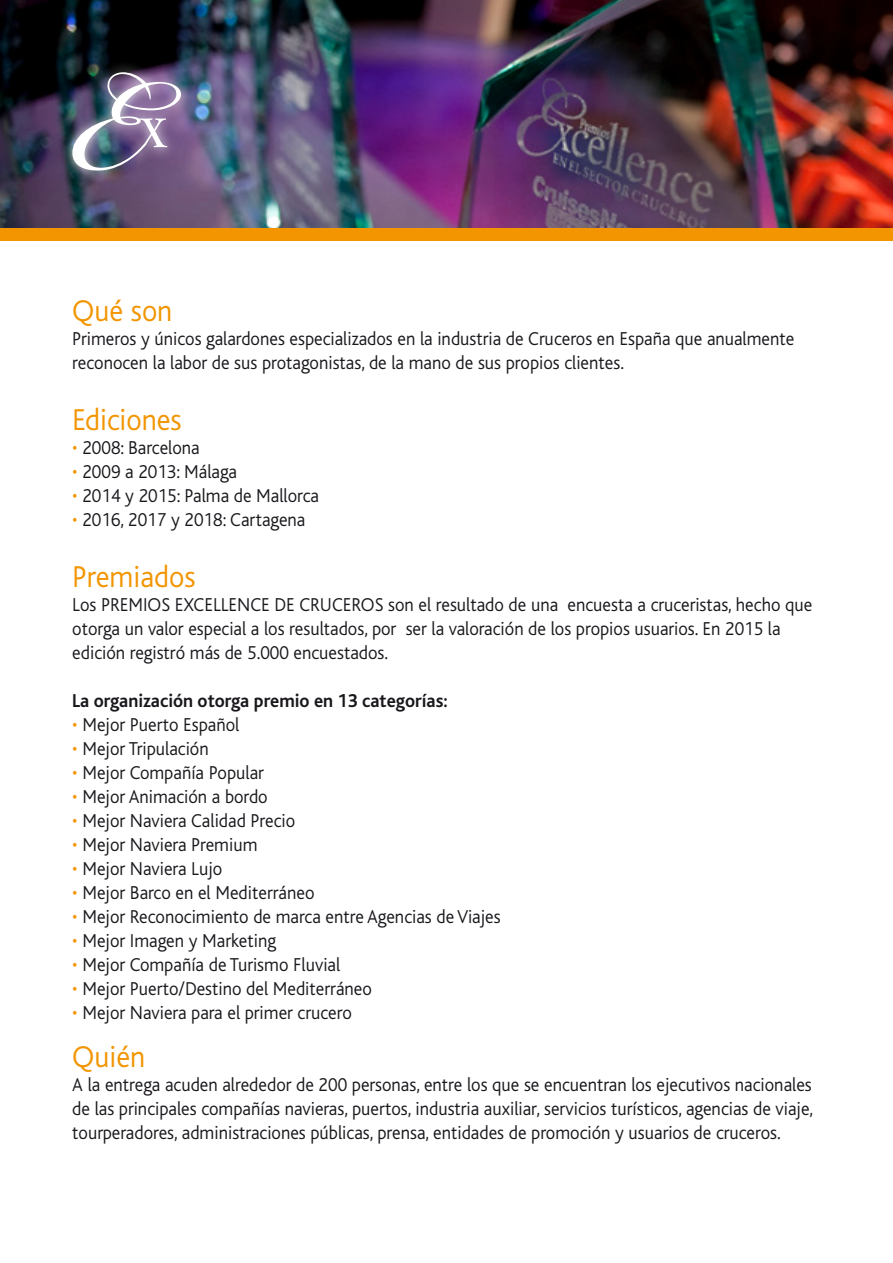
<style>
.page{position:relative;width:893px;height:1263px;background:#fff}
.page>*{position:absolute;margin:0;border:0;box-sizing:border-box;transform-origin:0 0}
.t1{font:300 31.5px "Bliss";color:#f29500;scale:.95 1}
.t2{font:300 19.5px/24px "Bliss";color:#1a171c;scale:.95 1}
.t3{font:700 19.5px "Bliss";color:#1a171c;scale:.95 1}
.s1{color:#f29500}
</style>
<div class="page">
<img style="left:0;top:0;width:893px;height:228px">
<div style="left:0;top:228px;width:893px;height:13px;background:#f29500"></div>
<img style="left:61px;top:61px;width:131px;height:121px">
<img style="left:72px;top:72px;width:109px;height:99px">
<h1 class="t1" style="left:72px;top:294px;width:107px">Qué son</h1>
<p class="t2" style="left:72px;top:327px;width:762px">Primeros y únicos galardones especializados en la industria de Cruceros en España que anualmente reconocen la labor de sus protagonistas, de la mano de sus propios clientes.</p>
<h1 class="t1" style="left:72px;top:403px;width:117px">Ediciones</h1>
<p class="t2" style="left:72px;top:436px;width:136px"><span class="s1">•</span> 2008: Barcelona</p>
<p class="t2" style="left:72px;top:460px;width:175px"><span class="s1">•</span> 2009 a 2013: Málaga</p>
<p class="t2" style="left:72px;top:484px;width:261px"><span class="s1">•</span> 2014 y 2015: Palma de Mallorca</p>
<p class="t2" style="left:72px;top:508px;width:247px"><span class="s1">•</span> 2016, 2017 y 2018: Cartagena</p>
<h1 class="t1" style="left:72px;top:560px;width:131px">Premiados</h1>
<p class="t2" style="left:72px;top:593px;width:781px">Los PREMIOS EXCELLENCE DE CRUCEROS son el resultado de una encuesta a cruceristas, hecho que otorga un valor especial a los resultados, por ser la valoración de los propios usuarios. En 2015 la edición registró más de 5.000 encuestados.</p>
<p class="t3" style="left:72px;top:690px;width:397px">La organización otorga premio en 13 categorías:</p>
<p class="t2" style="left:72px;top:713px;width:177px"><span class="s1">•</span> Mejor Puerto Español</p>
<p class="t2" style="left:72px;top:737px;width:145px"><span class="s1">•</span> Mejor Tripulación</p>
<p class="t2" style="left:72px;top:761px;width:203px"><span class="s1">•</span> Mejor Compañía Popular</p>
<p class="t2" style="left:72px;top:785px;width:207px"><span class="s1">•</span> Mejor Animación a bordo</p>
<p class="t2" style="left:72px;top:809px;width:236px"><span class="s1">•</span> Mejor Naviera Calidad Precio</p>
<p class="t2" style="left:72px;top:833px;width:196px"><span class="s1">•</span> Mejor Naviera Premium</p>
<p class="t2" style="left:72px;top:857px;width:159px"><span class="s1">•</span> Mejor Naviera Lujo</p>
<p class="t2" style="left:72px;top:881px;width:256px"><span class="s1">•</span> Mejor Barco en el Mediterráneo</p>
<p class="t2" style="left:72px;top:905px;width:452px"><span class="s1">•</span> Mejor Reconocimiento de marca entre Agencias de Viajes</p>
<p class="t2" style="left:72px;top:929px;width:216px"><span class="s1">•</span> Mejor Imagen y Marketing</p>
<p class="t2" style="left:72px;top:953px;width:284px"><span class="s1">•</span> Mejor Compañía de Turismo Fluvial</p>
<p class="t2" style="left:72px;top:977px;width:317px"><span class="s1">•</span> Mejor Puerto/Destino del Mediterráneo</p>
<p class="t2" style="left:72px;top:1001px;width:296px"><span class="s1">•</span> Mejor Naviera para el primer crucero</p>
<h1 class="t1" style="left:72px;top:1040px;width:78px">Quién</h1>
<p class="t2" style="left:72px;top:1073px;width:781px;text-align:justify">A la entrega acuden alrededor de 200 personas, entre los que se encuentran los ejecutivos nacionales de las principales compañías navieras, puertos, industria auxiliar, servicios turísticos, agencias de viaje, tourperadores, administraciones públicas, prensa, entidades de promoción y usuarios de cruceros.</p>
</div>
